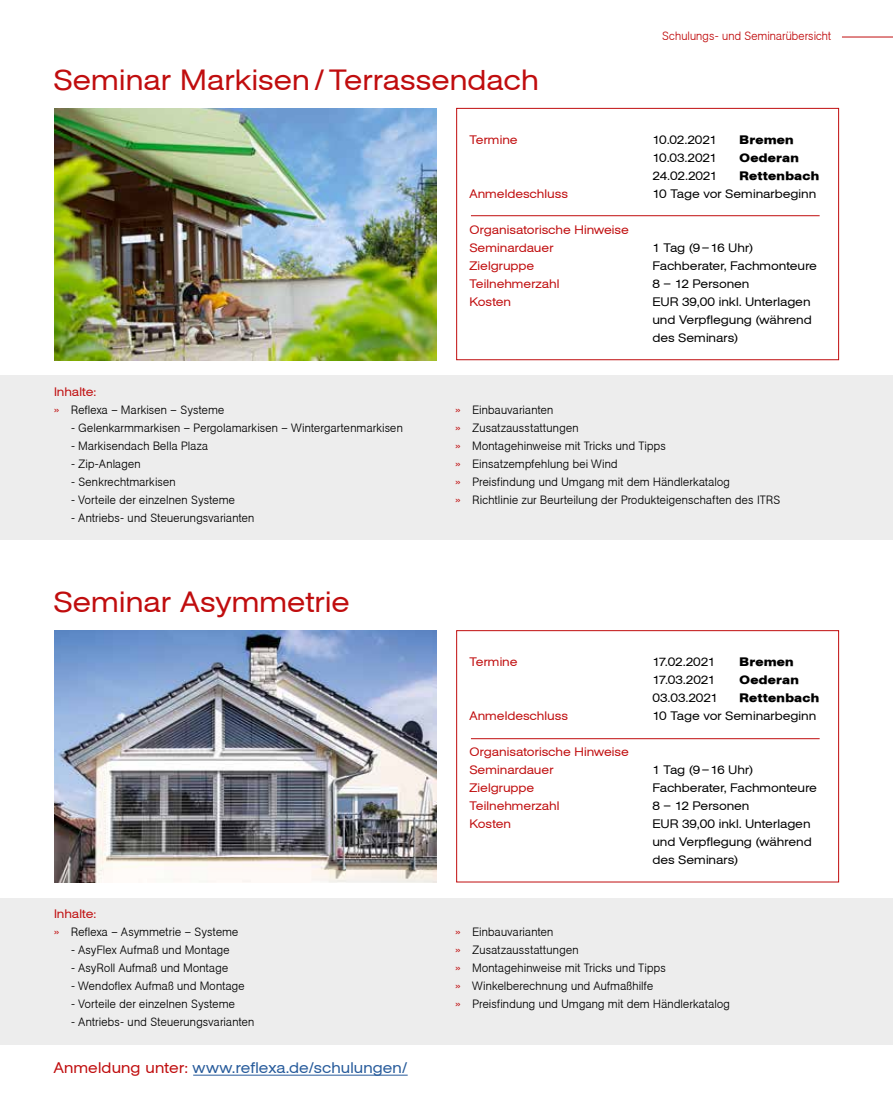
<style>
.page{position:relative;width:893px;height:1106px;background:#fff}
.page>*{position:absolute;margin:0;border:0;box-sizing:border-box;transform-origin:0 0}
.t1{font:28.5px "Agba Extended Normal";letter-spacing:.02em;color:#c00d0e}
.t2{font:15px "Agba Extended Normal";letter-spacing:.025em;color:#275b9b}
.t3{font:700 12px/18px "Agba Small";letter-spacing:.01em;color:#000}
.t4{font:12px/18px "Agba Extended Normal";letter-spacing:.02em;color:#000;text-align:justify}
.t5{font:12px/18px "Agba Extended Normal";letter-spacing:.02em;color:#c00d0e}
.t6{font:700 12px "Agba Extended";letter-spacing:.04em;color:#000}
.t7{font:700 12px "Agba Small";color:#c00d0e}
.s1{color:#c00d0e}
</style>
<div class="page">
<hr style="left:842px;top:37px;width:51px;height:1px;background:#c00d0e">
<div style="left:0;top:375px;width:893px;height:165px;background:#ededed"></div>
<img style="left:54px;top:108px;width:383px;height:252px">
<div style="left:456px;top:108px;width:383px;height:252px;border:1px solid #c00d0e"></div>
<hr style="left:471px;top:215px;width:349px;height:1px;background:#c00d0e">
<div style="left:0;top:897px;width:893px;height:147px;background:#ededed"></div>
<img style="left:54px;top:630px;width:383px;height:252px">
<div style="left:456px;top:630px;width:383px;height:252px;border:1px solid #c00d0e"></div>
<hr style="left:471px;top:738px;width:349px;height:1px;background:#c00d0e">
<hr style="left:193px;top:1074px;width:215px;height:1px;background:#275b9b">
<h1 class="t1" style="left:54px;top:64px;width:486px">Seminar Markisen / Terrassendach</h1>
<p class="t7" style="left:662px;top:29px;width:171px">Schulungs- und Seminarübersicht</p>
<p class="t5" style="left:470px;top:131px;width:49px">Termine</p>
<p class="t4" style="left:653px;top:131px;width:66px">10.02.2021</p>
<p class="t6" style="left:740px;top:133px;width:56px">Bremen</p>
<p class="t4" style="left:653px;top:149px;width:66px">10.03.2021</p>
<p class="t6" style="left:740px;top:151px;width:61px">Oederan</p>
<p class="t4" style="left:653px;top:167px;width:66px">24.02.2021</p>
<p class="t6" style="left:740px;top:169px;width:81px">Rettenbach</p>
<p class="t5" style="left:470px;top:185px;width:100px">Anmeldeschluss</p>
<p class="t4" style="left:653px;top:185px;width:165px">10 Tage vor Seminarbeginn</p>
<p class="t5" style="left:470px;top:221px;width:161px">Organisatorische Hinweise<br>Seminardauer</p>
<p class="t4" style="left:653px;top:239px;width:102px">1 Tag (9–16 Uhr)</p>
<p class="t5" style="left:54px;top:383px;width:44px">Inhalte:</p>
<p class="t3" style="left:54px;top:401px;width:172px"><span class="s1">»</span> Reflexa – Markisen – Systeme</p>
<p class="t3" style="left:71px;top:419px;width:333px">- Gelenkarmmarkisen – Pergolamarkisen – Wintergartenmarkisen</p>
<p class="t3" style="left:71px;top:437px;width:139px">- Markisendach Bella Plaza</p>
<p class="t3" style="left:71px;top:455px;width:71px">- Zip-Anlagen</p>
<p class="t3" style="left:71px;top:473px;width:106px">- Senkrechtmarkisen</p>
<p class="t3" style="left:71px;top:491px;width:166px">- Vorteile der einzelnen Systeme</p>
<p class="t3" style="left:71px;top:509px;width:185px">- Antriebs- und Steuerungsvarianten</p>
<h1 class="t1" style="left:54px;top:586px;width:297px">Seminar Asymmetrie</h1>
<p class="t5" style="left:54px;top:905px;width:44px">Inhalte:</p>
<p class="t3" style="left:54px;top:923px;width:186px"><span class="s1">»</span> Reflexa – Asymmetrie – Systeme</p>
<p class="t3" style="left:71px;top:941px;width:160px">- AsyFlex Aufmaß und Montage</p>
<p class="t3" style="left:71px;top:959px;width:159px">- AsyRoll Aufmaß und Montage</p>
<p class="t3" style="left:71px;top:977px;width:175px">- Wendoflex Aufmaß und Montage</p>
<p class="t3" style="left:71px;top:995px;width:166px">- Vorteile der einzelnen Systeme</p>
<p class="t3" style="left:71px;top:1013px;width:185px">- Antriebs- und Steuerungsvarianten</p>
<p class="t2" style="left:54px;top:1059px;width:355px"><span class="s1">Anmeldung unter:</span> www.reflexa.de/schulungen/</p>
<p class="t5" style="left:470px;top:257px;width:66px">Zielgruppe</p>
<p class="t4" style="left:653px;top:257px;width:166px">Fachberater, Fachmonteure</p>
<p class="t5" style="left:470px;top:275px;width:91px">Teilnehmerzahl</p>
<p class="t4" style="left:653px;top:275px;width:98px">8 – 12 Personen</p>
<p class="t5" style="left:470px;top:293px;width:43px">Kosten</p>
<p class="t4" style="left:653px;top:293px;width:160px">EUR 39,00 inkl. Unterlagen und Verpflegung (während des Seminars)</p>
<p class="t3" style="left:455px;top:401px;width:326px"><span class="s1">»</span> Einbauvarianten<br><span class="s1">»</span> Zusatzausstattungen<br><span class="s1">»</span> Montagehinweise mit Tricks und Tipps<br><span class="s1">»</span> Einsatzempfehlung bei Wind<br><span class="s1">»</span> Preisfindung und Umgang mit dem Händlerkatalog<br><span class="s1">»</span> Richtlinie zur Beurteilung der Produkteigenschaften des ITRS</p>
<p class="t5" style="left:470px;top:653px;width:49px">Termine</p>
<p class="t4" style="left:653px;top:653px;width:64px">17.02.2021</p>
<p class="t6" style="left:740px;top:655px;width:56px">Bremen</p>
<p class="t4" style="left:653px;top:671px;width:64px">17.03.2021</p>
<p class="t6" style="left:740px;top:673px;width:61px">Oederan</p>
<p class="t4" style="left:653px;top:689px;width:67px">03.03.2021</p>
<p class="t6" style="left:740px;top:691px;width:81px">Rettenbach</p>
<p class="t5" style="left:470px;top:707px;width:100px">Anmeldeschluss</p>
<p class="t4" style="left:653px;top:707px;width:165px">10 Tage vor Seminarbeginn</p>
<p class="t5" style="left:470px;top:743px;width:161px">Organisatorische Hinweise<br>Seminardauer</p>
<p class="t4" style="left:653px;top:761px;width:102px">1 Tag (9–16 Uhr)</p>
<p class="t5" style="left:470px;top:779px;width:66px">Zielgruppe</p>
<p class="t4" style="left:653px;top:779px;width:166px">Fachberater, Fachmonteure</p>
<p class="t5" style="left:470px;top:797px;width:91px">Teilnehmerzahl</p>
<p class="t4" style="left:653px;top:797px;width:98px">8 – 12 Personen</p>
<p class="t5" style="left:470px;top:815px;width:43px">Kosten</p>
<p class="t4" style="left:653px;top:815px;width:160px">EUR 39,00 inkl. Unterlagen und Verpflegung (während des Seminars)</p>
<p class="t3" style="left:455px;top:923px;width:276px"><span class="s1">»</span> Einbauvarianten<br><span class="s1">»</span> Zusatzausstattungen<br><span class="s1">»</span> Montagehinweise mit Tricks und Tipps<br><span class="s1">»</span> Winkelberechnung und Aufmaßhilfe<br><span class="s1">»</span> Preisfindung und Umgang mit dem Händlerkatalog</p>
</div>
